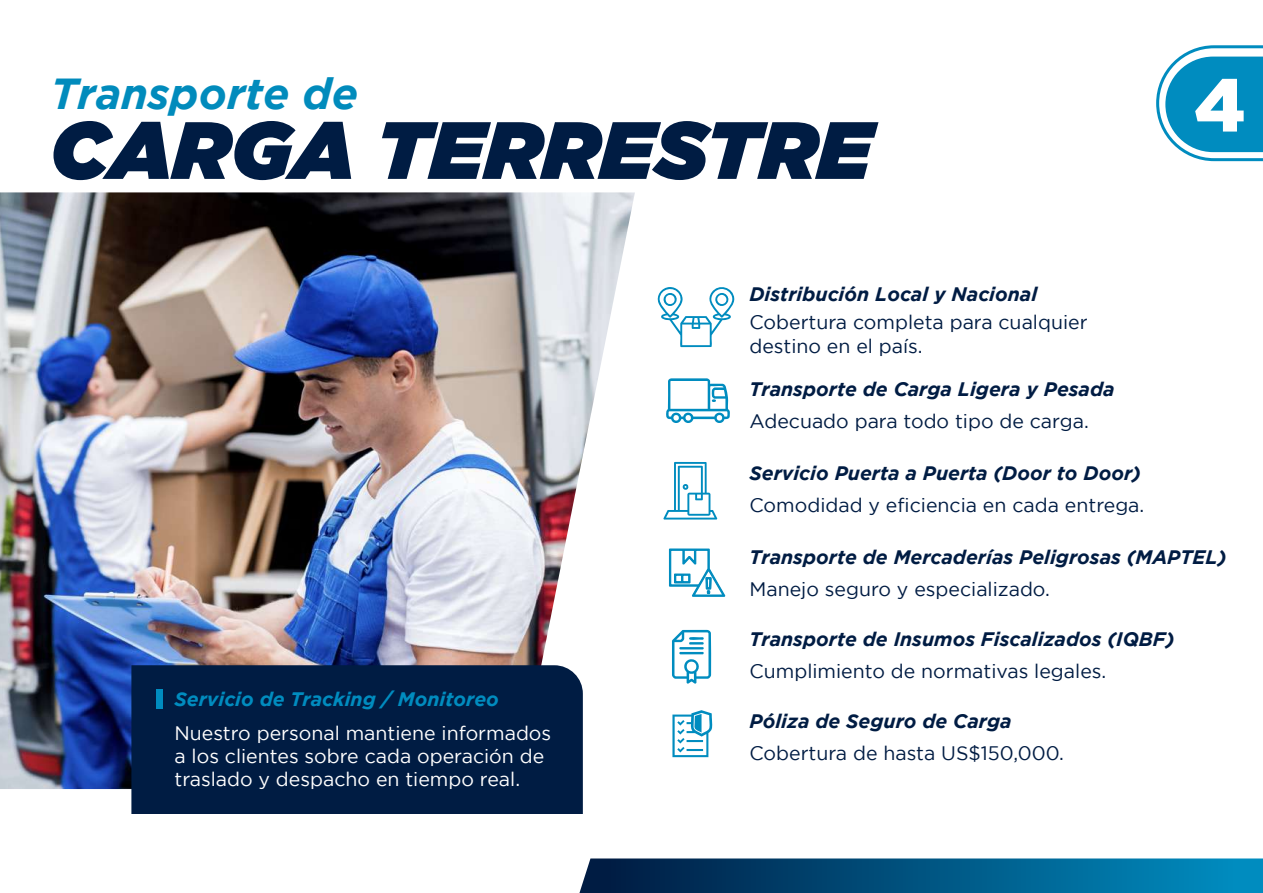
<style>
.page{position:relative;width:1263px;height:893px;background:#fff}
.page>*{position:absolute;margin:0;border:0;box-sizing:border-box;transform-origin:0 0}
.t1{font:italic 900 81px "Gotham";color:#001c43}
.t2{font:900 74.85px "Gotham";color:#fff}
.t3{font:italic 700 43.35px "Gotham";color:#018bbc}
.t4{font:19.5px/23.4px "Gotham";color:#001c43}
.t5{font:italic 700 19.5px "Gotham";color:#001c43}
.t6{font:19.5px/23.4px "Gotham";color:#fff}
.t7{font:italic 700 19.5px "Gotham";color:#008cbf}
</style>
<div class="page">
<img style="left:0;top:192px;width:635px;height:597px">
<svg style="left:579px;top:858px;width:684px;height:35px;background:#055884"></svg>
<svg style="left:1156px;top:45px;width:107px;height:116px"></svg>
<div style="left:131px;top:665px;width:452px;height:149px;background:#001c43"></div>
<div style="left:156px;top:690px;width:7px;height:19px;background:#008cbf"></div>
<svg style="left:657px;top:287px;width:77px;height:60px"></svg>
<svg style="left:663px;top:462px;width:54px;height:58px"></svg>
<svg style="left:668px;top:548px;width:58px;height:136px"></svg>
<svg style="left:672px;top:710px;width:41px;height:47px"></svg>
<svg style="left:666px;top:378px;width:64px;height:45px"></svg>
<h3 class="t3" style="left:51px;top:78px;width:309px">Transporte de</h3>
<h1 class="t1" style="left:51px;top:103px;width:823px">CARGA TERRESTRE</h1>
<h2 class="t2" style="left:1194px;top:77px;width:53px">4</h2>
<p class="t7" style="left:174px;top:692px;width:326px">Servicio de Tracking / Monitoreo</p>
<p class="t6" style="left:174px;top:722px;width:378px">Nuestro personal mantiene informados a los clientes sobre cada operación de traslado y despacho en tiempo real.</p>
<p class="t5" style="left:749px;top:287px;width:289px">Distribución Local y Nacional</p>
<p class="t4" style="left:749px;top:312px;width:340px">Cobertura completa para cualquier destino en el país.</p>
<p class="t5" style="left:749px;top:382px;width:367px">Transporte de Carga Ligera y Pesada</p>
<p class="t4" style="left:749px;top:411px;width:341px">Adecuado para todo tipo de carga.</p>
<p class="t5" style="left:749px;top:466px;width:393px">Servicio Puerta a Puerta (Door to Door)</p>
<p class="t4" style="left:749px;top:495px;width:396px">Comodidad y eficiencia en cada entrega.</p>
<p class="t5" style="left:749px;top:550px;width:478px">Transporte de Mercaderías Peligrosas (MAPTEL)</p>
<p class="t4" style="left:749px;top:579px;width:302px">Manejo seguro y especializado.</p>
<p class="t5" style="left:749px;top:632px;width:427px">Transporte de Insumos Fiscalizados (IQBF)</p>
<p class="t4" style="left:749px;top:661px;width:358px">Cumplimiento de normativas legales.</p>
<p class="t5" style="left:749px;top:714px;width:264px">Póliza de Seguro de Carga</p>
<p class="t4" style="left:749px;top:743px;width:316px">Cobertura de hasta US$150,000.</p>
</div>
